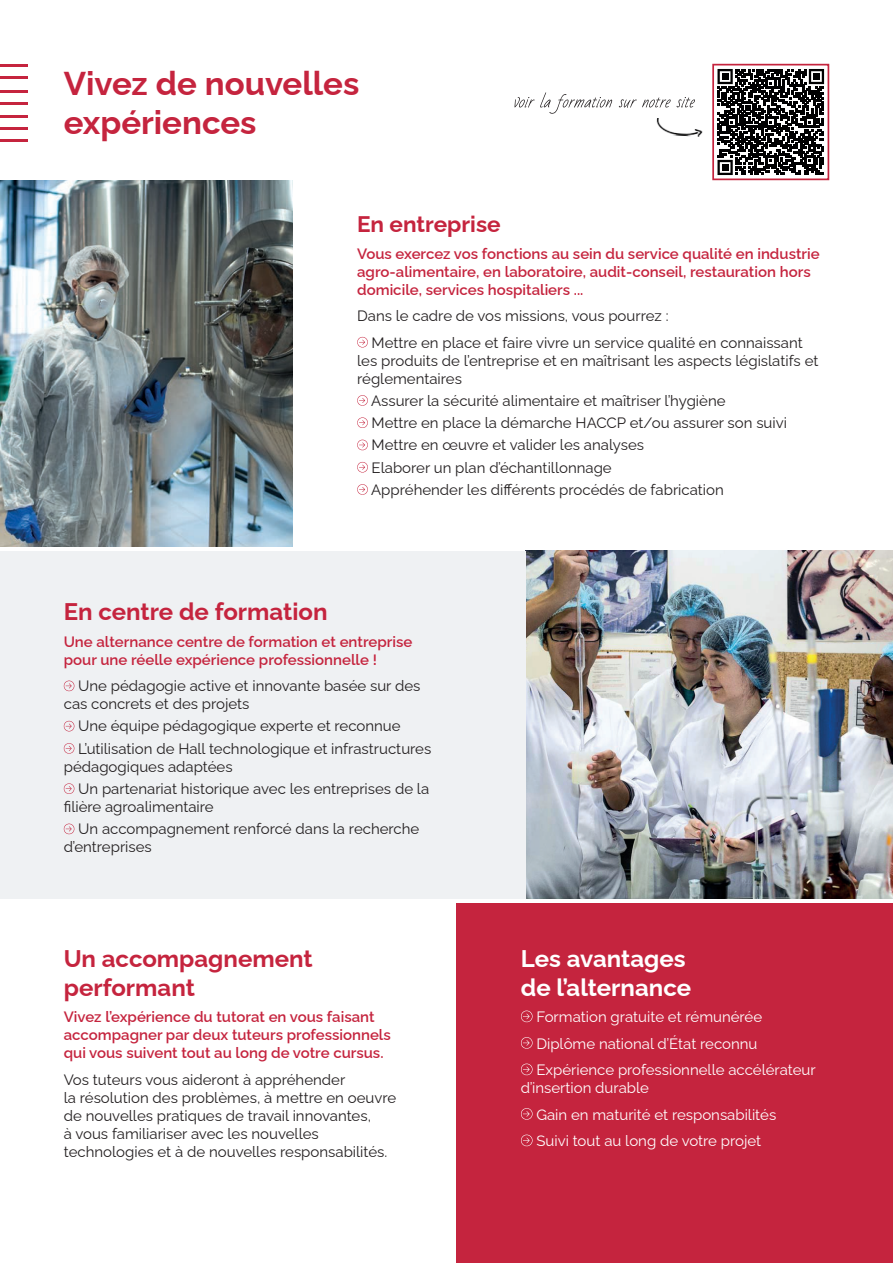
<style>
.page{position:relative;width:893px;height:1263px;background:#fff}
.page>*{position:absolute;margin:0;border:0;box-sizing:border-box;transform-origin:0 0}
.t1{font:700 33px/39.6px "Raleway";color:#c5243e}
.t2{font:700 24px/28.8px "Raleway";color:#c5243e}
.t3{font:700 24px/28.8px "Raleway";color:#fff}
.t4{font:700 22.5px "Raleway";color:#c5243e}
.t5{font:15px/22.2px "Raleway";color:#231f20}
.t6{font:600 15px/18px "Raleway";color:#c5243e}
.t7{font:15px/26.5px "Raleway";color:#fff}
</style>
<div class="page">
<svg style="left:717px;top:69px;width:107px;height:106px"></svg>
<div style="left:722px;top:73px;width:6px;height:7px;background:#000001"></div>
<div style="left:813px;top:73px;width:7px;height:7px;background:#000001"></div>
<div style="left:722px;top:164px;width:6px;height:7px;background:#000001"></div>
<div style="left:712px;top:64px;width:117px;height:116px;border:2px solid #c5243e"></div>
<img style="left:0;top:180px;width:292px;height:367px">
<svg style="left:357px;top:337px;width:11px;height:11px"></svg>
<svg style="left:357px;top:395px;width:11px;height:11px"></svg>
<svg style="left:357px;top:417px;width:11px;height:11px"></svg>
<svg style="left:357px;top:440px;width:11px;height:11px"></svg>
<svg style="left:357px;top:462px;width:11px;height:11px"></svg>
<svg style="left:357px;top:484px;width:11px;height:11px"></svg>
<hr style="left:0;top:64px;width:28px;height:3px;background:#c5243e">
<hr style="left:0;top:90px;width:28px;height:3px;background:#c5243e">
<hr style="left:0;top:115px;width:28px;height:3px;background:#c5243e">
<hr style="left:0;top:76px;width:28px;height:3px;background:#c5243e">
<hr style="left:0;top:102px;width:28px;height:3px;background:#c5243e">
<hr style="left:0;top:127px;width:28px;height:3px;background:#c5243e">
<hr style="left:0;top:139px;width:28px;height:3px;background:#c5243e">
<svg style="left:514px;top:92px;width:181px;height:22px"></svg>
<img style="left:656px;top:118px;width:47px;height:19px">
<img style="left:525px;top:551px;width:368px;height:348px">
<div style="left:0;top:551px;width:525px;height:348px;background:#eff1f3"></div>
<svg style="left:63px;top:681px;width:12px;height:11px"></svg>
<svg style="left:63px;top:721px;width:12px;height:11px"></svg>
<svg style="left:63px;top:743px;width:12px;height:11px"></svg>
<svg style="left:63px;top:783px;width:12px;height:11px"></svg>
<svg style="left:63px;top:824px;width:12px;height:11px"></svg>
<div style="left:456px;top:903px;width:437px;height:360px;background:#c5243e"></div>
<svg style="left:521px;top:1010px;width:12px;height:13px"></svg>
<svg style="left:521px;top:1037px;width:12px;height:12px"></svg>
<svg style="left:521px;top:1063px;width:12px;height:13px"></svg>
<svg style="left:521px;top:1108px;width:12px;height:12px"></svg>
<svg style="left:521px;top:1134px;width:12px;height:13px"></svg>
<h1 class="t1" style="left:64px;top:60px;width:297px">Vivez de nouvelles expériences</h1>
<h3 class="t4" style="left:357px;top:207px;width:145px">En entreprise</h3>
<p class="t6" style="left:357px;top:243px;width:464px">Vous exercez vos fonctions au sein du service qualité en industrie agro-alimentaire, en laboratoire, audit-conseil, restauration hors domicile, services hospitaliers ...</p>
<p class="t5" style="left:372px;top:301px;width:433px;line-height:26.5px;text-indent:-14px">Dans le cadre de vos missions, vous pourrez :<br>Mettre en place et faire vivre un service qualité en connaissant</p>
<p class="t5" style="left:357px;top:350px;width:463px;line-height:18px">les produits de l’entreprise et en maîtrisant les aspects législatifs et réglementaires</p>
<p class="t5" style="left:371px;top:388px;width:417px">Assurer la sécurité alimentaire et maîtriser l’hygiène<br>Mettre en place la démarche HACCP et/ou assurer son suivi Mettre en œuvre et valider les analyses<br>Elaborer un plan d’échantillonnage<br>Appréhender les différents procédés de fabrication</p>
<h2 class="t2" style="left:64px;top:595px;width:265px">En centre de formation</h2>
<p class="t6" style="left:64px;top:631px;width:350px">Une alternance centre de formation et entreprise pour une réelle expérience professionnelle !</p>
<p class="t5" style="left:64px;top:675px;width:358px;line-height:18px;text-indent:14px">Une pédagogie active et innovante basée sur des cas concrets et des projets</p>
<p class="t5" style="left:78px;top:713px;width:355px">Une équipe pédagogique experte et reconnue<br>L’utilisation de Hall technologique et infrastructures</p>
<p class="t5" style="left:78px;top:754px;width:352px;text-indent:-14px">pédagogiques adaptées<br>Un partenariat historique avec les entreprises de la</p>
<p class="t5" style="left:78px;top:794px;width:343px;text-indent:-14px">filière agroalimentaire<br>Un accompagnement renforcé dans la recherche</p>
<p class="t5" style="left:64px;top:834px;width:90px">d’entreprises</p>
<h2 class="t2" style="left:64px;top:941px;width:250px">Un accompagnement performant</h2>
<p class="t6" style="left:64px;top:1006px;width:329px">Vivez l’expérience du tutorat en vous faisant accompagner par deux tuteurs professionnels qui vous suivent tout au long de votre cursus.</p>
<p class="t5" style="left:64px;top:1069px;width:334px;line-height:18px">Vos tuteurs vous aideront à appréhender<br>la résolution des problèmes, à mettre en oeuvre de nouvelles pratiques de travail innovantes,<br>à vous familiariser avec les nouvelles technologies et à de nouvelles responsabilités.</p>
<h2 class="t3" style="left:521px;top:942px;width:172px">Les avantages de l’alternance</h2>
<p class="t7" style="left:536px;top:1002px;width:281px">Formation gratuite et rémunérée<br>Diplôme national d’État reconnu<br>Expérience professionnelle accélérateur</p>
<p class="t7" style="left:536px;top:1073px;width:241px;text-indent:-15px">d’insertion durable<br>Gain en maturité et responsabilités<br>Suivi tout au long de votre projet</p>
</div>
